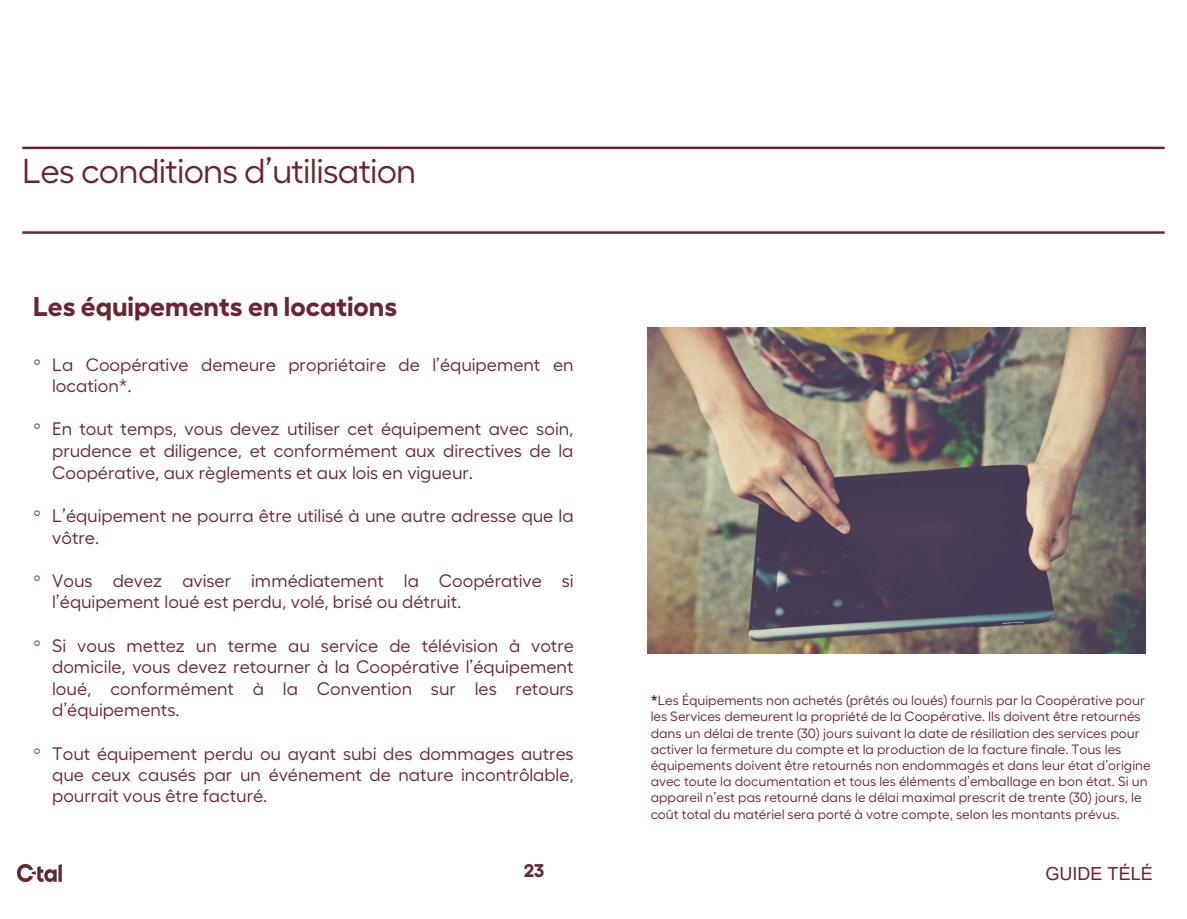
<style>
.page{position:relative;width:1187px;height:919px;background:#fff}
.page>*{position:absolute;margin:0;border:0;box-sizing:border-box;transform-origin:0 0}
.t1{font:34.5px "Fellix";letter-spacing:-.02em;color:#692630}
.t2{font:700 27px "Fellix";color:#692631}
.t3{font:700 18.3px "Fellix";color:#692630}
.t4{font:18px/21.6px "Fellix";color:#692631}
.t5{font:18px "Arial";color:#692631}
.t6{font:13.5px/16.2px "Fellix";color:#692631}
.s1{font-family:"Courier New"}
.s2{font-weight:700}
</style>
<div class="page">
<hr style="left:22px;top:147px;width:1142px;height:2px;background:#692630">
<hr style="left:22px;top:231px;width:1142px;height:3px;background:#692630">
<img style="left:647px;top:327px;width:498px;height:326px">
<img style="left:17px;top:864px;width:45px;height:17px">
<h1 class="t1" style="left:22px;top:144px;width:395px">Les conditions d’utilisation</h1>
<h2 class="t2" style="left:33px;top:285px;width:365px">Les équipements en locations</h2>
<p class="t4" style="left:52px;top:351px;width:523px;text-indent:-20px"><span class="s1">º</span> La Coopérative demeure propriétaire de l’équipement en location*.</p>
<p class="t4" style="left:52px;top:416px;width:523px;text-align:justify;text-indent:-20px"><span class="s1">º</span> En tout temps, vous devez utiliser cet équipement avec soin, prudence et diligence, et conformément aux directives de la Coopérative, aux règlements et aux lois en vigueur.</p>
<p class="t4" style="left:52px;top:503px;width:523px;text-indent:-20px"><span class="s1">º</span> L’équipement ne pourra être utilisé à une autre adresse que la vôtre.</p>
<p class="t4" style="left:52px;top:567px;width:523px;text-indent:-20px"><span class="s1">º</span> Vous devez aviser immédiatement la Coopérative si l’équipement loué est perdu, volé, brisé ou détruit.</p>
<p class="t4" style="left:52px;top:632px;width:523px;text-align:justify;text-indent:-20px"><span class="s1">º</span> Si vous mettez un terme au service de télévision à votre domicile, vous devez retourner à la Coopérative l’équipement loué, conformément à la Convention sur les retours d’équipements.</p>
<p class="t4" style="left:52px;top:740px;width:523px;text-align:justify;text-indent:-20px"><span class="s1">º</span> Tout équipement perdu ou ayant subi des dommages autres que ceux causés par un événement de nature incontrôlable, pourrait vous être facturé.</p>
<p class="t3" style="left:523px;top:856px;width:22px">23</p>
<p class="t6" style="left:650px;top:691px;width:501px"><span class="s2">*</span>Les Équipements non achetés (prêtés ou loués) fournis par la Coopérative pour les Services demeurent la propriété de la Coopérative. Ils doivent être retournés dans un délai de trente (30) jours suivant la date de résiliation des services pour activer la fermeture du compte et la production de la facture finale. Tous les équipements doivent être retournés non endommagés et dans leur état d’origine avec toute la documentation et tous les éléments d’emballage en bon état. Si un appareil n’est pas retourné dans le délai maximal prescrit de trente (30) jours, le coût total du matériel sera porté à votre compte, selon les montants prévus.</p>
<p class="t5" style="left:1045px;top:861px;width:109px">GUIDE TÉLÉ</p>
</div>
